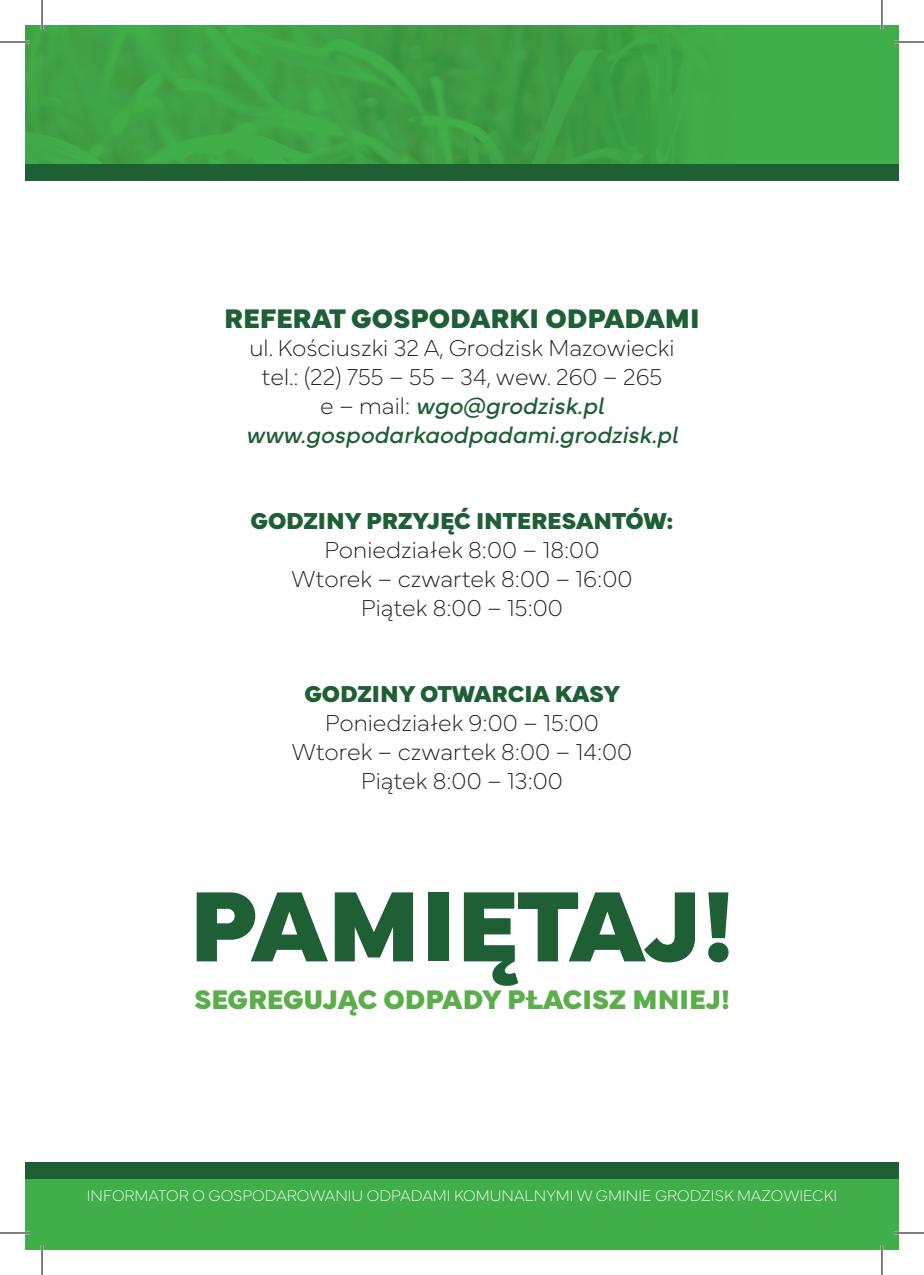
<style>
.page{position:relative;width:924px;height:1275px;background:#fff}
.page>*{position:absolute;margin:0;border:0;box-sizing:border-box;transform-origin:0 0}
.t1{font:900 104px "Mundial";color:#1f5f36}
.t2{font:900 28px "Mundial";color:#5cad4c}
.t3{font:900 28px "Mundial";color:#1f5f36}
.t4{font:24px/28.8px "Mundial Hair";color:#231f20;text-align:center}
.t5{font:italic 24px/28.8px "Mundial";color:#1f5f36;text-align:center}
.t6{font:900 24px "Mundial";color:#1f5f36}
.t7{font:16px "Mundial Hair";color:#fff}
.s1{font-family:"Mundial Hair";font-style:normal;color:#231f20}
</style>
<div class="page">
<div style="left:25px;top:42px;width:873px;height:139px;background:#1f5f36"></div>
<div style="left:25px;top:1162px;width:873px;height:88px;background:#1f5f36"></div>
<div style="left:25px;top:1179px;width:873px;height:71px;background:#40ae49"></div>
<img style="left:25px;top:25px;width:856px;height:139px">
<hr style="left:0;top:41px;width:30px;height:2px;background:#fff">
<hr style="left:0;top:1231px;width:30px;height:3px;background:#fff">
<hr style="left:893px;top:1231px;width:30px;height:3px;background:#fff">
<hr style="left:41px;top:0;width:2px;height:30px;background:#fff">
<hr style="left:41px;top:1245px;width:2px;height:30px;background:#fff">
<hr style="left:880px;top:0;width:2px;height:30px;background:#fff">
<hr style="left:880px;top:1245px;width:2px;height:30px;background:#fff">
<hr style="left:0;top:42px;width:30px;height:1px;background:#000">
<hr style="left:893px;top:42px;width:30px;height:1px;background:#000">
<hr style="left:0;top:1232px;width:30px;height:1px;background:#000">
<hr style="left:893px;top:1232px;width:30px;height:1px;background:#000">
<hr style="left:42px;top:0;width:1px;height:30px;background:#000">
<hr style="left:42px;top:1245px;width:1px;height:30px;background:#000">
<hr style="left:881px;top:0;width:1px;height:30px;background:#000">
<hr style="left:881px;top:1245px;width:1px;height:30px;background:#000">
<p class="t3" style="left:224px;top:296px;width:476px">REFERAT GOSPODARKI ODPADAMI</p>
<p class="t4" style="left:249px;top:331px;width:426px">ul. Kościuszki 32 A, Grodzisk Mazowiecki tel.: (22) 755 – 55 – 34, wew. 260 – 265</p>
<p class="t5" style="left:246px;top:389px;width:433px"><span class="s1">e – mail:</span> wgo@grodzisk.pl www.gospodarkaodpadami.grodzisk.pl</p>
<p class="t6" style="left:250px;top:502px;width:424px">GODZINY PRZYJĘĆ INTERESANTÓW:</p>
<p class="t4" style="left:291px;top:533px;width:342px">Poniedziałek 8:00 – 18:00<br>Wtorek – czwartek 8:00 – 16:00<br>Piątek 8:00 – 15:00</p>
<p class="t6" style="left:304px;top:675px;width:317px">GODZINY OTWARCIA KASY</p>
<p class="t4" style="left:291px;top:706px;width:342px">Poniedziałek 9:00 – 15:00<br>Wtorek – czwartek 8:00 – 14:00<br>Piątek 8:00 – 13:00</p>
<h1 class="t1" style="left:189px;top:844px;width:547px">PAMIĘTAJ!</h1>
<p class="t2" style="left:194px;top:978px;width:537px">SEGREGUJĄC ODPADY PŁACISZ MNIEJ!</p>
<p class="t7" style="left:87px;top:1183px;width:751px">INFORMATOR O GOSPODAROWANIU ODPADAMI KOMUNALNYMI W GMINIE GRODZISK MAZOWIECKI</p>
</div>
